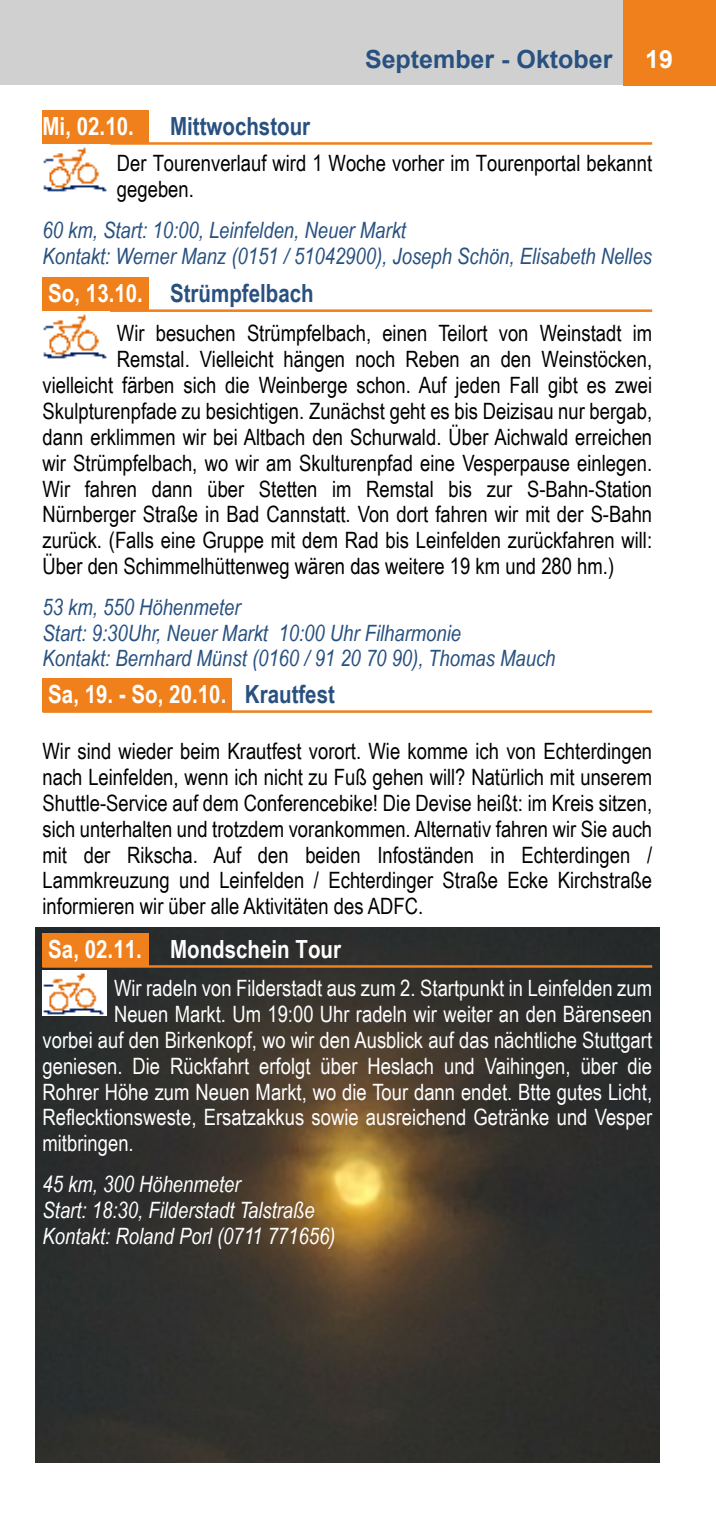
<style>
.page{position:relative;width:716px;height:1531px;background:#fff}
.page>*{position:absolute;margin:0;border:0;box-sizing:border-box;transform-origin:0 0}
.t1{font:700 25px "Arial Narrow";color:#fff}
.t2{font:700 25px "Arial Narrow";color:#285180}
.t3{font:700 25px "Arial";color:#285180}
.t4{font:700 25px "Arial";color:#fff}
.t5{font:22.5px/25.8px "Arial Narrow";color:#000}
.t6{font:22.5px "Arial Narrow";color:#fff}
.t7{font:italic 22.5px/25.8px "Arial Narrow";color:#285180}
.t8{font:italic 22.5px/25.8px "Arial Narrow";color:#fff}
.s1{color:#fff}
.s2{color:#285180}
</style>
<div class="page">
<img style="left:35px;top:927px;width:624px;height:535px">
<div style="left:0;top:0;width:702px;height:85px;background:#d0d0d0"></div>
<div style="left:624px;top:0;width:92px;height:85px;background:#ef801b"></div>
<hr style="left:43px;top:142px;width:609px;height:3px;background:#ef801b">
<div style="left:43px;top:110px;width:106px;height:33px;background:#ef801b"></div>
<hr style="left:43px;top:309px;width:609px;height:3px;background:#ef801b">
<div style="left:43px;top:277px;width:106px;height:33px;background:#ef801b"></div>
<img style="left:43px;top:314px;width:64px;height:45px">
<img style="left:43px;top:147px;width:64px;height:45px">
<hr style="left:43px;top:710px;width:609px;height:3px;background:#ef801b">
<div style="left:43px;top:678px;width:189px;height:33px;background:#ef801b"></div>
<hr style="left:43px;top:965px;width:609px;height:3px;background:#ef801b">
<div style="left:43px;top:933px;width:106px;height:33px;background:#ef801b"></div>
<img style="left:43px;top:970px;width:64px;height:46px">
<p class="t1" style="left:43px;top:117px;width:93px">Mi, 02.10.</p>
<p class="t2" style="left:170px;top:117px;width:142px">Mittwochstour</p>
<p class="t3" style="left:365px;top:49px;width:249px">September - Oktober</p>
<p class="t4" style="left:645px;top:49px;width:29px">19</p>
<p class="t5" style="left:117px;top:153px;width:537px">Der Tourenverlauf wird 1 Woche vorher im Tourenportal bekannt gegeben.</p>
<p class="t7" style="left:43px;top:219px;width:611px">60 km, Start: 10:00, Leinfelden, Neuer Markt<br>Kontakt: Werner Manz (0151 / 51042900), Joseph Schön, Elisabeth Nelles</p>
<p class="t2" style="left:48px;top:284px;width:267px"><span class="s1">So, 13.10.</span> Strümpfelbach</p>
<p class="t5" style="left:117px;top:323px;width:537px">Wir besuchen Strümpfelbach, einen Teilort von Weinstadt im</p>
<p class="t5" style="left:117px;top:348px;width:536px">Remstal. Vielleicht hängen noch Reben an den Weinstöcken,</p>
<p class="t5" style="left:43px;top:374px;width:611px">vielleicht färben sich die Weinberge schon. Auf jeden Fall gibt es zwei</p>
<p class="t5" style="left:43px;top:400px;width:611px">Skulpturenpfade zu besichtigen. Zunächst geht es bis Deizisau nur bergab,</p>
<p class="t5" style="left:43px;top:426px;width:611px">dann erklimmen wir bei Altbach den Schurwald. Über Aichwald erreichen</p>
<p class="t5" style="left:43px;top:452px;width:611px">wir Strümpfelbach, wo wir am Skulturenpfad eine Vesperpause einlegen.</p>
<p class="t5" style="left:43px;top:478px;width:611px">Wir fahren dann über Stetten im Remstal bis zur S-Bahn-Station</p>
<p class="t5" style="left:43px;top:504px;width:611px">Nürnberger Straße in Bad Cannstatt. Von dort fahren wir mit der S-Bahn</p>
<p class="t5" style="left:43px;top:529px;width:611px">zurück. (Falls eine Gruppe mit dem Rad bis Leinfelden zurückfahren will:</p>
<p class="t5" style="left:43px;top:555px;width:573px">Über den Schimmelhüttenweg wären das weitere 19 km und 280 hm.)</p>
<p class="t7" style="left:43px;top:596px;width:514px">53 km, 550 Höhenmeter<br>Start: 9:30Uhr, Neuer Markt 10:00 Uhr Filharmonie<br>Kontakt: Bernhard Münst (0160 / 91 20 70 90), Thomas Mauch</p>
<p class="t1" style="left:48px;top:685px;width:288px">Sa, 19. - So, 20.10. <span class="s2">Krautfest</span></p>
<p class="t5" style="left:43px;top:740px;width:611px;text-align:justify">Wir sind wieder beim Krautfest vorort. Wie komme ich von Echterdingen nach Leinfelden, wenn ich nicht zu Fuß gehen will? Natürlich mit unserem Shuttle-Service auf dem Conferencebike! Die Devise heißt: im Kreis sitzen, sich unterhalten und trotzdem vorankommen. Alternativ fahren wir Sie auch mit der Rikscha. Auf den beiden Infoständen in Echterdingen / Lammkreuzung und Leinfelden / Echterdinger Straße Ecke Kirchstraße informieren wir über alle Aktivitäten des ADFC.</p>
<p class="t1" style="left:48px;top:939px;width:294px">Sa, 02.11. Mondschein Tour</p>
<p class="t6" style="left:114px;top:980px;width:539px">Wir radeln von Filderstadt aus zum 2. Startpunkt in Leinfelden zum</p>
<p class="t6" style="left:114px;top:1005px;width:539px">Neuen Markt. Um 19:00 Uhr radeln wir weiter an den Bärenseen</p>
<p class="t6" style="left:43px;top:1031px;width:611px">vorbei auf den Birkenkopf, wo wir den Ausblick auf das nächtliche Stuttgart</p>
<p class="t6" style="left:43px;top:1057px;width:611px">geniesen. Die Rückfahrt erfolgt über Heslach und Vaihingen, über die</p>
<p class="t6" style="left:43px;top:1083px;width:611px">Rohrer Höhe zum Neuen Markt, wo die Tour dann endet. Btte gutes Licht,</p>
<p class="t6" style="left:43px;top:1109px;width:611px">Reflecktionsweste, Ersatzakkus sowie ausreichend Getränke und Vesper</p>
<p class="t6" style="left:43px;top:1135px;width:93px">mitbringen.</p>
<p class="t8" style="left:43px;top:1173px;width:294px">45 km, 300 Höhenmeter<br>Start: 18:30, Filderstadt Talstraße<br>Kontakt: Roland Porl (0711 771656)</p>
</div>
